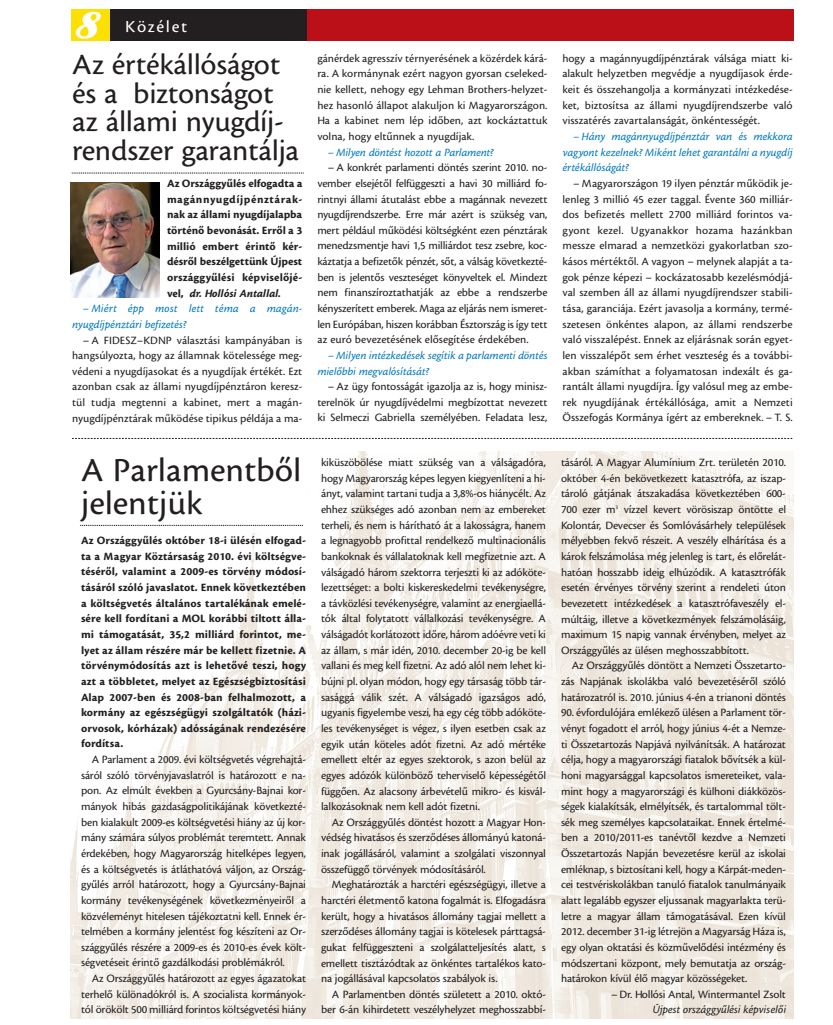
<style>
.page{position:relative;width:833px;height:1025px;background:#fff}
.page>*{position:absolute;margin:0;border:0;box-sizing:border-box;transform-origin:0 0}
.t1{font:40px "Eclat ICG";color:#fff}
.t2{font:35px/32.5px "Cronos M";color:#231f20}
.t3{font:30.62px/28.8px "Cronos M";letter-spacing:-.01em;color:#231f20}
.t4{font:17.5px "Cronos M";letter-spacing:.095em;color:#fff}
.t5{font:11.62px/15.6px "Cronos M";letter-spacing:-.02em;color:#231f20;text-align:justify}
.t6{font:700 11.62px/15.6px "Cronos M";color:#231f20;text-align:justify}
.t7{font:italic 11.62px/15.6px "Cronos M";letter-spacing:-.01em;color:#0078c0}
.t8{font:italic 11.62px "Cronos M";letter-spacing:-.02em;color:#231f20}
.s1{font-style:italic}
</style>
<div class="page">
<img style="left:71px;top:451px;width:722px;height:566px">
<div style="left:301px;top:9px;width:492px;height:32px;background:#bb1018"></div>
<div style="left:108px;top:9px;width:199px;height:32px;background:#231f20"></div>
<div style="left:71px;top:9px;width:39px;height:32px;background:#fce004"></div>
<svg style="left:72px;top:438px;width:720px;height:1px"></svg>
<svg style="left:80px;top:525px;width:223px;height:1px"></svg>
<img style="left:71px;top:182px;width:88px;height:115px">
<svg style="left:72px;top:173px;width:232px;height:1px"></svg>
<h1 class="t1" style="left:72px;top:10px;width:26px">8</h1>
<h3 class="t4" style="left:125px;top:20px;width:64px">Közélet</h3>
<h3 class="t3" style="left:72px;top:51px;width:228px">Az értékállóságot és a biztonságot az állami nyugdíj&shy;rendszer garantálja</h3>
<p class="t6" style="left:167px;top:176px;width:137px">Az Országgyûlés elfogadta a magánnyugdíjpénztárak&shy;nak az állami nyugdíjalapba történõ bevonását. Errõl a 3 millió embert érintõ kér&shy;désrõl beszélgettünk Újpest országgyûlési képviselõjé&shy;vel, <span class="s1">dr. Hollósi Antallal.</span></p>
<p class="t7" style="left:72px;top:301px;width:232px;text-indent:11px">– Miért épp most lett téma a magán&shy;nyugdíjpénztári befizetés?</p>
<p class="t5" style="left:72px;top:332px;width:232px;text-indent:11px">– A FIDESZ–KDNP választási kampányában is hangsúlyozta, hogy az államnak kötelessége meg&shy;védeni a nyugdíjasokat és a nyugdíjak értékét. Ezt azonban csak az állami nyugdíjpénztáron keresz&shy;tül tudja megtenni a kabinet, mert a magán&shy;nyugdíjpénztárak mûködése tipikus példája a ma-</p>
<p class="t5" style="left:317px;top:51px;width:232px">gánérdek agresszív térnyerésének a közérdek kárá&shy;ra. A kormánynak ezért nagyon gyorsan cseleked&shy;nie kellett, nehogy egy Lehman Brothers-helyzet&shy;hez hasonló állapot alakuljon ki Magyarországon.<br>Ha a kabinet nem lép idõben, azt kockáztattuk volna, hogy eltûnnek a nyugdíjak.</p>
<p class="t7" style="left:328px;top:145px;width:167px">– Milyen döntést hozott a Parlament?</p>
<p class="t5" style="left:317px;top:160px;width:232px;text-indent:11px">– A konkrét parlamenti döntés szerint 2010. no&shy;vember elsejétõl felfüggeszti a havi 30 milliárd fo&shy;rintnyi állami átutalást ebbe a magánnak nevezett nyugdíjrendszerbe. Erre már azért is szükség van, mert például mûködési költségként ezen pénztárak menedzsmentje havi 1,5 milliárdot tesz zsebre, koc&shy;káztatja a befizetõk pénzét, sõt, a válság következté&shy;ben is jelentõs veszteséget könyveltek el. Mindezt nem finanszíroztathatják az ebbe a rendszerbe kényszerített emberek. Maga az eljárás nem ismeret&shy;len Európában, hiszen korábban Észtország is így tett az euró bevezetésének elõsegítése érdekében.</p>
<p class="t7" style="left:317px;top:348px;width:232px;text-indent:11px">– Milyen intézkedések segítik a parlamenti döntés mielõbbi megvalósítását?</p>
<p class="t5" style="left:317px;top:379px;width:232px;text-indent:11px">– Az ügy fontosságát igazolja az is, hogy minisz&shy;terelnök úr nyugdíjvédelmi megbízottat nevezett ki Selmeczi Gabriella személyében. Feladata lesz,</p>
<h2 class="t2" style="left:81px;top:455px;width:222px">A Parlamentbõl jelentjük</h2>
<p class="t6" style="left:81px;top:533px;width:226px">Az Országgyûlés október 18-i ülésén elfogad&shy;ta a Magyar Köztársaság 2010. évi költségve&shy;tésérõl, valamint a 2009-es törvény módosí&shy;tásáról szóló javaslatot. Ennek következtében a költségvetés általános tartalékának emelé&shy;sére kell fordítani a MOL korábbi tiltott álla&shy;mi támogatását, 35,2 milliárd forintot, me&shy;lyet az állam részére már be kellett fizetnie. A törvénymódosítás azt is lehetõvé teszi, hogy azt a többletet, melyet az Egészségbiztosítási Alap 2007-ben és 2008-ban felhalmozott, a kormány az egészségügyi szolgáltatók (házi&shy;orvosok, kórházak) adósságának rendezésére fordítsa.</p>
<p class="t5" style="left:81px;top:751px;width:226px;text-indent:11px">A Parlament a 2009. évi költségvetés végrehajtá&shy;sáról szóló törvényjavaslatról is határozott e na&shy;pon. Az elmúlt években a Gyurcsány-Bajnai kor&shy;mányok hibás gazdaságpolitikájának következté&shy;ben kialakult 2009-es költségvetési hiány az új kor&shy;mány számára súlyos problémát teremtett. Annak érdekében, hogy Magyarország hitelképes legyen, és a költségvetés is átláthatóvá váljon, az Ország&shy;gyûlés arról határozott, hogy a Gyurcsány-Bajnai kormány tevékenységének következményeirõl a közvéleményt hitelesen tájékoztatni kell. Ennek ér&shy;telmében a kormány jelentést fog készíteni az Or&shy;szággyûlés részére a 2009-es és 2010-es évek költ&shy;ségvetéseit érintõ gazdálkodási problémákról.</p>
<p class="t5" style="left:81px;top:970px;width:226px;text-indent:11px">Az Országgyûlés határozott az egyes ágazatokat terhelõ különadókról is. A szocialista kormányok&shy;tól örökölt 500 milliárd forintos költségvetési hiány</p>
<p class="t5" style="left:321px;top:455px;width:226px">kiküszöbölése miatt szükség van a válságadóra, hogy Magyarország képes legyen kiegyenlíteni a hi&shy;ányt, valamint tartani tudja a 3,8%-os hiánycélt. Az ehhez szükséges adó azonban nem az embereket terheli, és nem is hárítható át a lakosságra, hanem a legnagyobb profittal rendelkezõ multinacionális bankoknak és vállalatoknak kell megfizetnie azt. A válságadó három szektorra terjeszti ki az adóköte&shy;lezettséget: a bolti kiskereskedelmi tevékenységre, a távközlési tevékenységre, valamint az energiaellá&shy;tók által folytatott vállalkozási tevékenységre. A válságadót korlátozott idõre, három adóévre veti ki az állam, s már idén, 2010. december 20-ig be kell vallani és meg kell fizetni. Az adó alól nem lehet ki&shy;bújni pl. olyan módon, hogy egy társaság több tár&shy;sasággá válik szét. A válságadó igazságos adó, ugyanis figyelembe veszi, ha egy cég több adóköte&shy;les tevékenységet is végez, s ilyen esetben csak az egyik után köteles adót fizetni. Az adó mértéke emellett eltér az egyes szektorok, s azon belül az egyes adózók különbözõ teherviselõ képességétõl függõen. Az alacsony árbevételû mikro- és kisvál&shy;lalkozásoknak nem kell adót fizetni.</p>
<p class="t5" style="left:321px;top:814px;width:226px;text-indent:11px">Az Országgyûlés döntést hozott a Magyar Hon&shy;védség hivatásos és szerzõdéses állományú katoná&shy;inak jogállásáról, valamint a szolgálati viszonnyal összefüggõ törvények módosításáról.</p>
<p class="t5" style="left:321px;top:877px;width:226px;text-indent:11px">Meghatározták a harctéri egészségügyi, illetve a harctéri életmentõ katona fogalmát is. Elfogadásra került, hogy a hivatásos állomány tagjai mellett a szerzõdéses állomány tagjai is kötelesek párttagsá&shy;gukat felfüggeszteni a szolgálatteljesítés alatt, s emellett tisztázódtak az önkéntes tartalékos kato&shy;na jogállásával kapcsolatos szabályok is.</p>
<p class="t5" style="left:321px;top:986px;width:226px;text-align:right">A Parlamentben döntés született a 2010. októ&shy;ber 6-án kihirdetett veszélyhelyzet meghosszabbí-</p>
<p class="t5" style="left:562px;top:51px;width:232px">hogy a magánnyugdíjpénztárak válsága miatt ki&shy;alakult helyzetben megvédje a nyugdíjasok érde&shy;keit és összehangolja a kormányzati intézkedése&shy;ket, biztosítsa az állami nyugdíjrendszerbe való visszatérés zavartalanságát, önkéntességét.</p>
<p class="t7" style="left:562px;top:129px;width:232px;text-align:justify;text-indent:11px">– Hány magánnyugdíjpénztár van és mekkora vagyont kezelnek? Miként lehet garantálni a nyugdíj értékállóságát?</p>
<p class="t5" style="left:562px;top:176px;width:232px;text-indent:11px">– Magyarországon 19 ilyen pénztár mûködik je&shy;lenleg 3 millió 45 ezer taggal. Évente 360 milliár&shy;dos befizetés mellett 2700 milliárd forintos va&shy;gyont kezel. Ugyanakkor hozama hazánkban messze elmarad a nemzetközi gyakorlatban szo&shy;kásos mértéktõl. A vagyon – melynek alapját a ta&shy;gok pénze képezi – kockázatosabb kezelésmódjá&shy;val szemben áll az állami nyugdíjrendszer stabili&shy;tása, garanciája. Ezért javasolja a kormány, termé&shy;szetesen önkéntes alapon, az állami rendszerbe való visszalépést. Ennek az eljárásnak során egyet&shy;len visszalépõt sem érhet veszteség és a további&shy;akban számíthat a folyamatosan indexált és ga&shy;rantált állami nyugdíjra. Így valósul meg az embe&shy;rek nyugdíjának értékállósága, amit a Nemzeti Összefogás Kormánya ígért az embereknek. – T. S.</p>
<p class="t5" style="left:561px;top:455px;width:226px">tásáról. A Magyar Alumínium Zrt. területén 2010. október 4-én bekövetkezett katasztrófa, az iszap&shy;tároló gátjának átszakadása következtében 600- 700 ezer m<sup>3</sup> vízzel kevert vörösiszap öntötte el Kolontár, Devecser és Somlóvásárhely települések mélyebben fekvõ részeit. A veszély elhárítása és a károk felszámolása még jelenleg is tart, és elõrelát&shy;hatóan hosszabb ideig elhúzódik. A katasztrófák esetén érvényes törvény szerint a rendeleti úton bevezetett intézkedések a katasztrófaveszély el&shy;múltáig, illetve a következmények felszámolásáig, maximum 15 napig vannak érvényben, melyet az Országgyûlés az ülésen meghosszabbított.</p>
<p class="t5" style="left:561px;top:658px;width:226px;text-indent:11px">Az Országgyûlés döntött a Nemzeti Összetarto&shy;zás Napjának iskolákba való bevezetésérõl szóló határozatról is. 2010. június 4-én a trianoni döntés</p>
<p class="t5" style="left:561px;top:705px;width:227px">90. évfordulójára emlékezõ ülésen a Parlament tör&shy;vényt fogadott el arról, hogy június 4-ét a Nemze&shy;ti Összetartozás Napjává nyilvánítsák. A határozat célja, hogy a magyarországi fiatalok bõvítsék a kül&shy;honi magyarsággal kapcsolatos ismereteiket, vala&shy;mint hogy a magyarországi és külhoni diákközös&shy;ségek kialakítsák, elmélyítsék, és tartalommal tölt&shy;sék meg személyes kapcsolataikat. Ennek értelmé&shy;ben a 2010/2011-es tanévtõl kezdve a Nemzeti Összetartozás Napján bevezetésre kerül az iskolai emléknap, s biztosítani kell, hogy a Kárpát-meden&shy;cei testvériskolákban tanuló fiatalok tanulmányaik alatt legalább egyszer eljussanak magyarlakta terü&shy;letre a magyar állam támogatásával. Ezen kívül 2012. december 31-ig létrejön a Magyarság Háza is, egy olyan oktatási és közmûvelõdési intézmény és módszertani központ, mely bemutatja az ország&shy;határokon kívül élõ magyar közösségeket.</p>
<p class="t5" style="left:611px;top:986px;width:176px">– Dr. Hollósi Antal, Wintermantel Zsolt</p>
<p class="t8" style="left:652px;top:1004px;width:135px">Újpest országgyûlési képviselõi</p>
</div>
